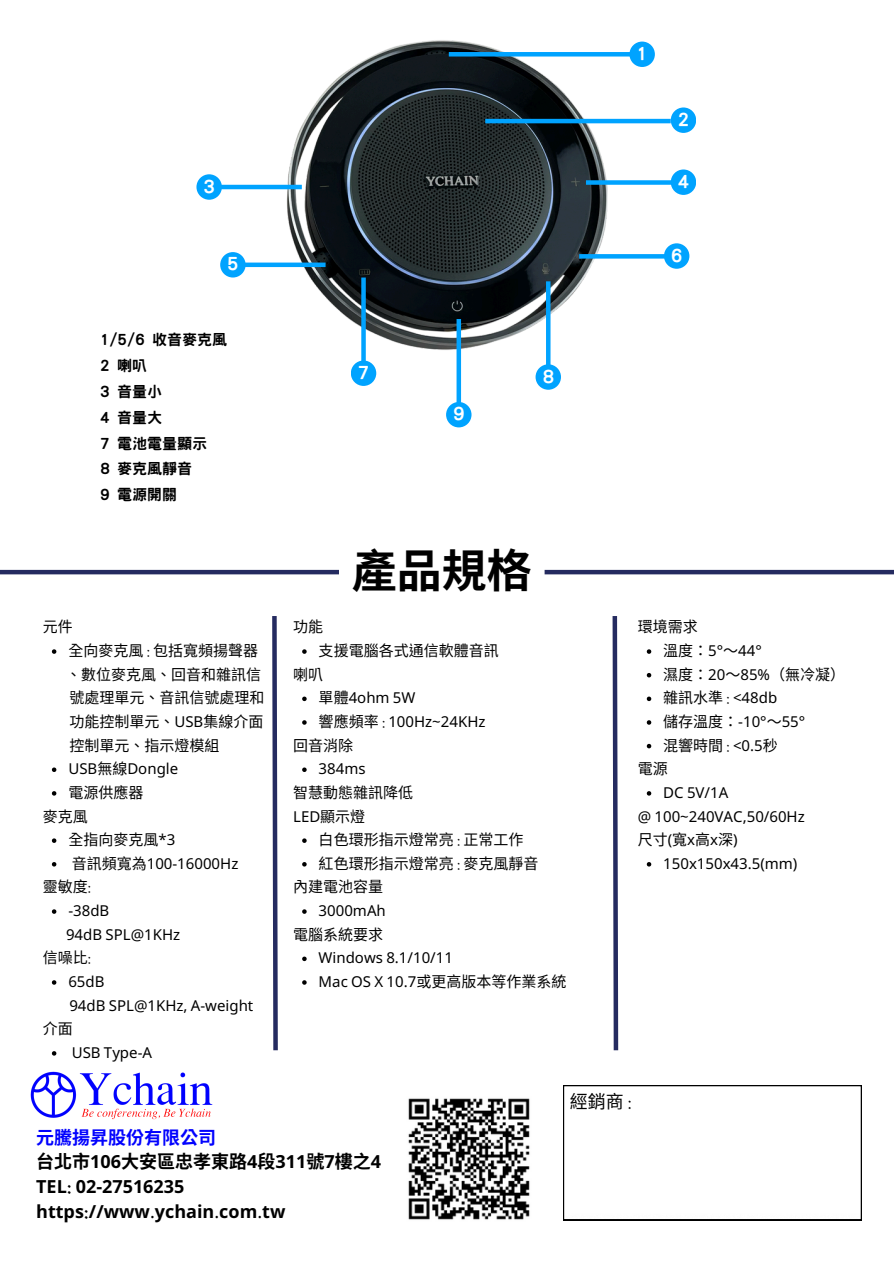
<style>
.page{position:relative;width:894px;height:1264px;background:#fff}
.page>*{position:absolute;margin:0;border:0;box-sizing:border-box;transform-origin:0 0}
.t1{font:700 45px "Noto Sans CJ Ksc";color:#000}
.t2{font:700 18px/24.8px "Noto Sans";color:#000}
.t3{font:800 18px "Han Wang Hei";color:#fff}
.t4{font:18px "Noto Sans CJ Ksc";color:#000}
.t5{font:15px/23.7px "Noto Sans CJ Ksc";color:#000}
.t6{font:15px "Noto Sans";color:#000}
.t7{font:15px "Noto Naskh Arabic";color:#000}
.t8{font:800 15px "Han Wang Hei";color:#000}
.s1{font-family:"Noto Naskh Arabic"}
.s2{font-family:"Noto Sans"}
.s3{font-family:"Noto Sans CJ Ksc"}
.s4{font-family:"Noto Sans CJ Ksc";color:#0202fe}
</style>
<div class="page">
<img style="left:273px;top:40px;width:352px;height:325px">
<div style="left:456px;top:319px;width:5px;height:87px;background:#00a3ff"></div>
<div style="left:446px;top:402px;width:25px;height:25px;background:#00a3ff;border-radius:50%"></div>
<svg style="left:361px;top:277px;width:4px;height:83px"></svg>
<div style="left:351px;top:360px;width:25px;height:26px;background:#00a3ff;border-radius:50%"></div>
<hr style="left:0;top:570px;width:893px;height:4px;background:#252b60">
<svg style="left:339px;top:570px;width:205px;height:4px"></svg>
<svg style="left:272px;top:616px;width:6px;height:435px;background:#5b5f87"></svg>
<svg style="left:612px;top:616px;width:7px;height:435px"></svg>
<img style="left:30px;top:1071px;width:183px;height:49px">
<svg style="left:563px;top:1085px;width:298px;height:135px"></svg>
<img style="left:408px;top:1098px;width:122px;height:122px">
<div style="left:448px;top:52px;width:186px;height:5px;background:#00a3ff"></div>
<svg style="left:52px;top:649px;width:4px;height:5px"></svg>
<svg style="left:52px;top:767px;width:4px;height:5px"></svg>
<svg style="left:52px;top:791px;width:4px;height:4px"></svg>
<svg style="left:52px;top:838px;width:4px;height:5px"></svg>
<svg style="left:52px;top:862px;width:4px;height:4px"></svg>
<svg style="left:52px;top:909px;width:4px;height:4px"></svg>
<svg style="left:52px;top:980px;width:4px;height:4px"></svg>
<svg style="left:52px;top:1051px;width:4px;height:4px"></svg>
<svg style="left:302px;top:649px;width:4px;height:5px"></svg>
<svg style="left:302px;top:696px;width:4px;height:5px"></svg>
<svg style="left:302px;top:720px;width:4px;height:4px"></svg>
<svg style="left:302px;top:767px;width:4px;height:5px"></svg>
<svg style="left:302px;top:838px;width:4px;height:5px"></svg>
<svg style="left:302px;top:862px;width:4px;height:4px"></svg>
<svg style="left:302px;top:909px;width:4px;height:4px"></svg>
<svg style="left:302px;top:956px;width:4px;height:5px"></svg>
<svg style="left:302px;top:980px;width:4px;height:4px"></svg>
<svg style="left:646px;top:649px;width:5px;height:5px"></svg>
<svg style="left:646px;top:673px;width:5px;height:4px"></svg>
<svg style="left:646px;top:696px;width:5px;height:5px"></svg>
<svg style="left:646px;top:720px;width:5px;height:4px"></svg>
<svg style="left:646px;top:744px;width:5px;height:4px"></svg>
<svg style="left:646px;top:791px;width:5px;height:4px"></svg>
<svg style="left:646px;top:862px;width:5px;height:4px"></svg>
<div style="left:629px;top:42px;width:25px;height:25px;background:#00a3ff;border-radius:50%"></div>
<hr style="left:485px;top:119px;width:185px;height:4px;background:#00a3ff">
<div style="left:670px;top:107px;width:26px;height:26px;background:#00a3ff;border-radius:50%"></div>
<hr style="left:215px;top:185px;width:87px;height:4px;background:#00a3ff">
<div style="left:196px;top:174px;width:26px;height:26px;background:#00a3ff;border-radius:50%"></div>
<div style="left:670px;top:169px;width:26px;height:26px;background:#00a3ff;border-radius:50%"></div>
<div style="left:585px;top:180px;width:87px;height:5px;background:#00a3ff"></div>
<div style="left:238px;top:262px;width:87px;height:5px;background:#00a3ff"></div>
<div style="left:220px;top:252px;width:25px;height:25px;background:#00a3ff;border-radius:50%"></div>
<div style="left:663px;top:243px;width:26px;height:26px;background:#00a3ff;border-radius:50%"></div>
<svg style="left:579px;top:254px;width:85px;height:4px"></svg>
<hr style="left:546px;top:281px;width:4px;height:87px;background:#00a3ff">
<div style="left:535px;top:364px;width:26px;height:26px;background:#00a3ff;border-radius:50%"></div>
<p class="t3" style="left:636px;top:44px;width:13px">1</p>
<p class="t3" style="left:677px;top:110px;width:13px">2</p>
<p class="t3" style="left:203px;top:177px;width:13px">3</p>
<p class="t3" style="left:677px;top:172px;width:13px">4</p>
<p class="t3" style="left:227px;top:255px;width:13px">5</p>
<p class="t8" style="left:100px;top:332px;width:129px">1/5/6 收音麥克風</p>
<p class="t8" style="left:100px;top:358px;width:49px">2 喇叭</p>
<p class="t8" style="left:100px;top:384px;width:64px">3 音量小</p>
<p class="t8" style="left:100px;top:409px;width:64px">4 音量大</p>
<p class="t8" style="left:100px;top:435px;width:109px">7 電池電量顯示</p>
<p class="t8" style="left:100px;top:461px;width:94px">8 麥克風靜音</p>
<p class="t8" style="left:100px;top:487px;width:79px">9 電源開關</p>
<p class="t5" style="left:43px;top:614px;width:31px">元件</p>
<p class="t5" style="left:68px;top:638px;width:191px">全向麥克風 <span class="s1">:</span> 包括寬頻揚聲器</p>
<p class="t5" style="left:66px;top:661px;width:200px">、 數位麥克風、 回音和雜訊信號處理單元、 音訊信號處理和功能控制單元、 <span class="s2">USB</span>集線介面控制單元、 指示燈模組</p>
<p class="t6" style="left:68px;top:758px;width:111px">USB<span class="s3">無線</span>Dongle</p>
<p class="t5" style="left:68px;top:779px;width:76px">電源供應器</p>
<p class="t5" style="left:43px;top:803px;width:45px">麥克風</p>
<p class="t5" style="left:68px;top:827px;width:108px">全指向麥克風<span class="s2">*</span><span class="s1">3</span></p>
<p class="t7" style="left:72px;top:854px;width:168px"><span class="s3">音訊頻寬為</span>100<span class="s2">-</span>16000<span class="s2">Hz</span></p>
<p class="t5" style="left:43px;top:874px;width:50px">靈敏度<span class="s1">:</span></p>
<p class="t6" style="left:68px;top:900px;width:42px">-<span class="s1">38</span>dB</p>
<p class="t6" style="left:66px;top:923px;width:116px"><span class="s1">94</span>dB SPL@<span class="s1">1</span>KHz</p>
<p class="t5" style="left:43px;top:945px;width:50px">信噪比<span class="s1">:</span></p>
<p class="t7" style="left:68px;top:973px;width:38px">65<span class="s2">dB</span></p>
<p class="t6" style="left:69px;top:994px;width:185px"><span class="s1">94</span>dB SPL@<span class="s1">1</span>KHz<span class="s1">,</span> A-weight</p>
<p class="t5" style="left:43px;top:1016px;width:30px">介面</p>
<p class="t6" style="left:72px;top:1041px;width:82px">USB Type-A</p>
<p class="t3" style="left:358px;top:363px;width:13px">7</p>
<p class="t3" style="left:453px;top:405px;width:13px">9</p>
<p class="t3" style="left:542px;top:367px;width:13px">8</p>
<p class="t1" style="left:351px;top:534px;width:181px">產品規格</p>
<h1 class="t5" style="left:293px;top:614px;width:30px">功能</h1>
<p class="t5" style="left:318px;top:638px;width:181px">支援電腦各式通信軟體音訊</p>
<p class="t5" style="left:293px;top:661px;width:30px">喇叭</p>
<p class="t6" style="left:318px;top:687px;width:98px"><span class="s3">單體</span><span class="s1">4</span>ohm <span class="s1">5</span>W</p>
<p class="t7" style="left:318px;top:713px;width:168px"><span class="s3">響應頻率</span> : 100<span class="s2">Hz~</span>24<span class="s2">KHz</span></p>
<p class="t5" style="left:293px;top:732px;width:61px">回音消除</p>
<h4 class="t7" style="left:318px;top:760px;width:48px">384<span class="s2">ms</span></h4>
<p class="t5" style="left:293px;top:779px;width:121px">智慧動態雜訊降低<br><span class="s2">LED</span>顯示燈</p>
<p class="t5" style="left:318px;top:827px;width:206px">白色環形指示燈常亮 <span class="s1">:</span> 正常工作</p>
<p class="t5" style="left:318px;top:850px;width:219px">紅色環形指示燈常亮 <span class="s1">:</span> 麥克風靜音</p>
<p class="t5" style="left:293px;top:874px;width:91px">內建電池容量</p>
<p class="t7" style="left:318px;top:902px;width:69px">3000<span class="s2">mAh</span></p>
<p class="t5" style="left:293px;top:921px;width:91px">電腦系統要求</p>
<p class="t6" style="left:318px;top:947px;width:136px">Windows <span class="s1">8.1</span>/<span class="s1">10</span>/<span class="s1">11</span></p>
<p class="t5" style="left:318px;top:968px;width:248px"><span class="s2">Mac OS X</span> <span class="s1">10.7</span>或更高版本等作業系統</p>
<p class="t3" style="left:670px;top:246px;width:13px">6</p>
<p class="t5" style="left:637px;top:614px;width:61px">環境需求</p>
<p class="t5" style="left:663px;top:638px;width:100px">溫度： <span class="s1">5</span><span class="s2">°</span>～<span class="s1">44</span><span class="s2">°</span></p>
<p class="t5" style="left:663px;top:661px;width:183px">濕度： <span class="s1">20</span>～<span class="s1">85</span><span class="s2">%</span>（無冷凝）</p>
<p class="t5" style="left:663px;top:685px;width:115px">雜訊水準 <span class="s1">:</span> <span class="s2">&lt;</span><span class="s1">48</span><span class="s2">db</span></p>
<p class="t5" style="left:663px;top:708px;width:143px">儲存溫度： <span class="s2">-</span><span class="s1">10</span><span class="s2">°</span>～<span class="s1">55</span><span class="s2">°</span></p>
<p class="t5" style="left:663px;top:732px;width:116px">混響時間 <span class="s1">:</span> <span class="s2">&lt;</span><span class="s1">0.5</span>秒</p>
<p class="t5" style="left:637px;top:756px;width:31px">電源</p>
<p class="t6" style="left:663px;top:781px;width:67px">DC <span class="s1">5</span>V/<span class="s1">1</span>A</p>
<p class="t7" style="left:637px;top:807px;width:168px"><span class="s2">@</span> 100<span class="s2">~</span>240<span class="s2">VAC</span>,50<span class="s2">/</span>60<span class="s2">Hz</span></p>
<p class="t5" style="left:637px;top:827px;width:101px">尺寸<span class="s2">(</span>寬<span class="s2">x</span>高<span class="s2">x</span>深<span class="s2">)</span></p>
<p class="t7" style="left:663px;top:854px;width:136px">150<span class="s2">x</span>150<span class="s2">x</span>43.5<span class="s2">(mm)</span></p>
<h4 class="t4" style="left:569px;top:1086px;width:63px">經銷商 <span class="s1">:</span></h4>
<p class="t2" style="left:36px;top:1124px;width:346px"><span class="s4">元騰揚昇股份有限公司<br></span><span class="s3">台北市</span><span class="s1">106</span><span class="s3">大安區忠孝東路</span><span class="s1">4</span><span class="s3">段</span><span class="s1">311</span><span class="s3">號</span><span class="s1">7</span><span class="s3">樓之</span><span class="s1">4<br></span>TEL<span class="s1">: 02</span>-<span class="s1">27516235 </span>https<span class="s1">:</span>//www<span class="s1">.</span>ychain<span class="s1">.</span>com<span class="s1">.</span>tw</p>
</div>
